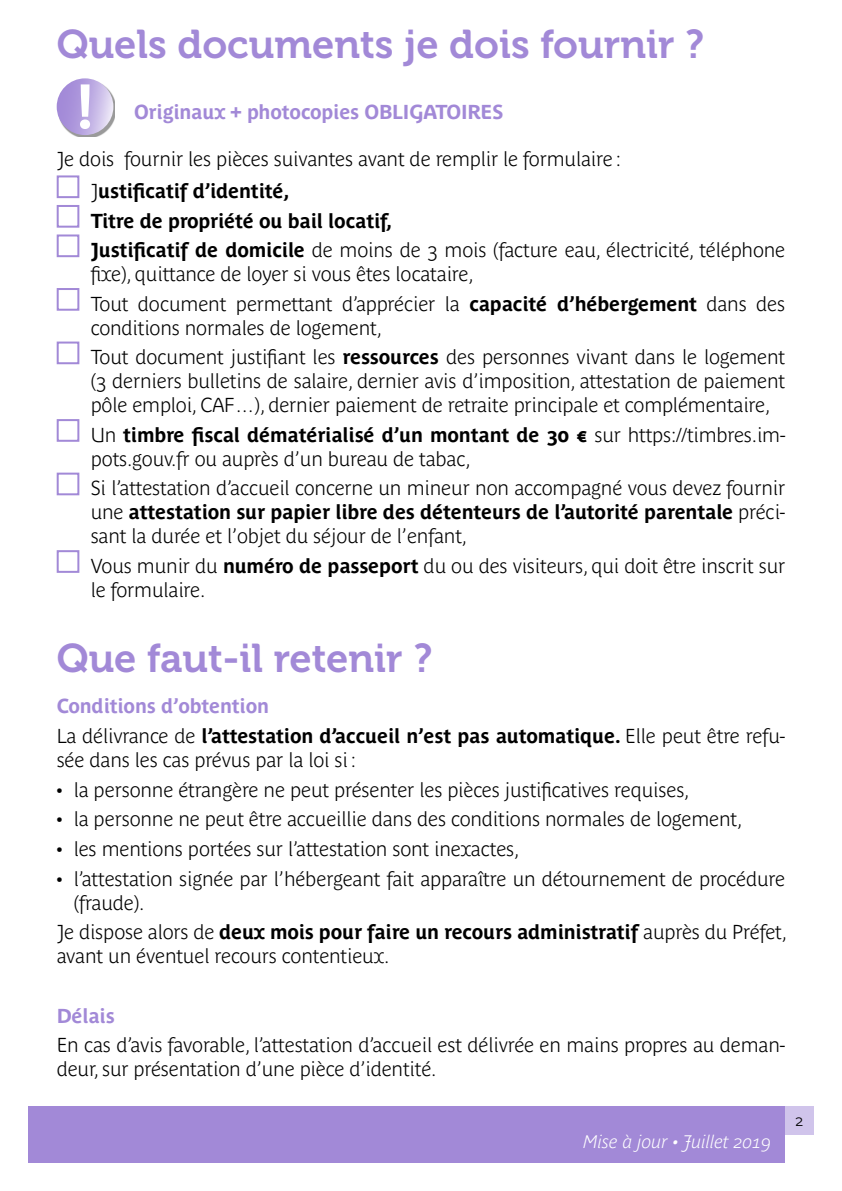
<style>
.page{position:relative;width:842px;height:1191px;background:#fff}
.page>*{position:absolute;margin:0;border:0;box-sizing:border-box;transform-origin:0 0}
.t1{font:40px "Museo 700";color:#a289d7}
.t2{font:700 20px/24px "Parisine Plus Std Clair";letter-spacing:-.01em;color:#000}
.t3{font:700 20px/29.6px "Parisine Plus Std";letter-spacing:-.01em;color:#000}
.t4{font:700 20px "Parisine Plus Std";letter-spacing:-.01em;color:#a289d7}
.t5{font:italic 700 18px "Parisine Plus Std Clair";color:#fff}
.t6{font:700 16px "Parisine Plus Std Clair";color:#000}
.s1{font-family:"Parisine Plus Std Clair"}
.s2{font-family:"Parisine Plus Std"}
.s3{color:#a289d7}
</style>
<div class="page">
<div style="left:28px;top:1106px;width:757px;height:56px;background:#a289d7"></div>
<div style="left:785px;top:1106px;width:29px;height:28px;background:#d0c4eb"></div>
<div style="left:58px;top:80px;width:57px;height:57px;background:#000;opacity:.4"></div>
<svg style="left:57px;top:78px;width:56px;height:57px;background:#bcaae2"></svg>
<svg style="left:80px;top:84px;width:10px;height:45px"></svg>
<div style="left:57px;top:175px;width:22px;height:23px;border:2px solid #a289d7"></div>
<div style="left:57px;top:205px;width:22px;height:23px;border:2px solid #a289d7"></div>
<div style="left:57px;top:234px;width:22px;height:23px;border:2px solid #a289d7"></div>
<div style="left:57px;top:288px;width:22px;height:23px;border:2px solid #a289d7"></div>
<div style="left:57px;top:341px;width:22px;height:23px;border:2px solid #a289d7"></div>
<div style="left:57px;top:419px;width:22px;height:23px;border:2px solid #a289d7"></div>
<div style="left:57px;top:472px;width:22px;height:23px;border:2px solid #a289d7"></div>
<div style="left:57px;top:550px;width:22px;height:23px;border:2px solid #a289d7"></div>
<h1 class="t1" style="left:57px;top:22px;width:649px">Quels documents je dois fournir ?</h1>
<p class="t4" style="left:134px;top:100px;width:371px">Originaux + photocopies OBLIGATOIRES</p>
<p class="t2" style="left:57px;top:147px;width:566px">Je dois fournir les pièces suivantes avant de remplir le formulaire :</p>
<p class="t3" style="left:91px;top:176px;width:302px"><span class="s1">J</span>ustificatif d’identité,<br>Titre de propriété ou bail locatif,</p>
<p class="t2" style="left:91px;top:238px;width:696px"><span class="s2">Justificatif de domicile</span> de moins de 3 mois (facture eau, électricité, téléphone fixe), quittance de loyer si vous êtes locataire,</p>
<p class="t2" style="left:91px;top:292px;width:696px">Tout document permettant d’apprécier la <span class="s2">capacité d’hébergement</span> dans des conditions normales de logement,</p>
<p class="t2" style="left:91px;top:345px;width:696px;text-align:justify">Tout document justifiant les <span class="s2">ressources</span> des personnes vivant dans le logement (3 derniers bulletins de salaire, dernier avis d’imposition, attestation de paiement pôle emploi, CAF…), dernier paiement de retraite principale et complémentaire,</p>
<p class="t3" style="left:91px;top:420px;width:696px"><span class="s1">Un</span> timbre fiscal dématérialisé d’un montant de 30 € <span class="s1">sur https://timbres.im-</span></p>
<p class="t2" style="left:91px;top:444px;width:696px;line-height:29.6px">pots.gouv.fr ou auprès d’un bureau de tabac,<br>Si l’attestation d’accueil concerne un mineur non accompagné vous devez fournir</p>
<p class="t3" style="left:91px;top:497px;width:696px"><span class="s1">une</span> attestation sur papier libre des détenteurs de l’autorité parentale <span class="s1">préci-</span></p>
<p class="t2" style="left:91px;top:521px;width:696px;line-height:29.6px">sant la durée et l’objet du séjour de l’enfant,<br>Vous munir du <span class="s2">numéro de passeport</span> du ou des visiteurs, qui doit être inscrit sur</p>
<p class="t2" style="left:91px;top:578px;width:116px">le formulaire.</p>
<h1 class="t1" style="left:57px;top:636px;width:377px">Que faut-il retenir ?</h1>
<p class="t3" style="left:57px;top:691px;width:730px"><span class="s3">Conditions d’obtention<br></span><span class="s1">La délivrance de</span> l’attestation d’accueil n’est pas automatique. <span class="s1">Elle peut être refu-</span></p>
<p class="t2" style="left:57px;top:748px;width:301px">sée dans les cas prévus par la loi si :</p>
<p class="t2" style="left:57px;top:777px;width:634px">• la personne étrangère ne peut présenter les pièces justificatives requises,</p>
<p class="t2" style="left:57px;top:807px;width:687px">• la personne ne peut être accueillie dans des conditions normales de logement,</p>
<p class="t2" style="left:57px;top:837px;width:464px">• les mentions portées sur l’attestation sont inexactes,</p>
<p class="t2" style="left:74px;top:866px;width:713px;text-indent:-17px">• l’attestation signée par l’hébergeant fait apparaître un détournement de procédure (fraude).</p>
<p class="t3" style="left:57px;top:917px;width:732px"><span class="s1">Je dispose alors de</span> deux mois pour faire un recours administratif <span class="s1">auprès du Préfet,</span></p>
<p class="t2" style="left:57px;top:944px;width:334px">avant un éventuel recours contentieux.</p>
<p class="t4" style="left:57px;top:1004px;width:60px">Délais</p>
<p class="t2" style="left:57px;top:1033px;width:730px">En cas d’avis favorable, l’attestation d’accueil est délivrée en mains propres au deman&shy;deur, sur présentation d’une pièce d’identité.</p>
<p class="t5" style="left:583px;top:1131px;width:189px">Mise à jour • Juillet 2019</p>
<p class="t6" style="left:795px;top:1111px;width:10px">2</p>
</div>
